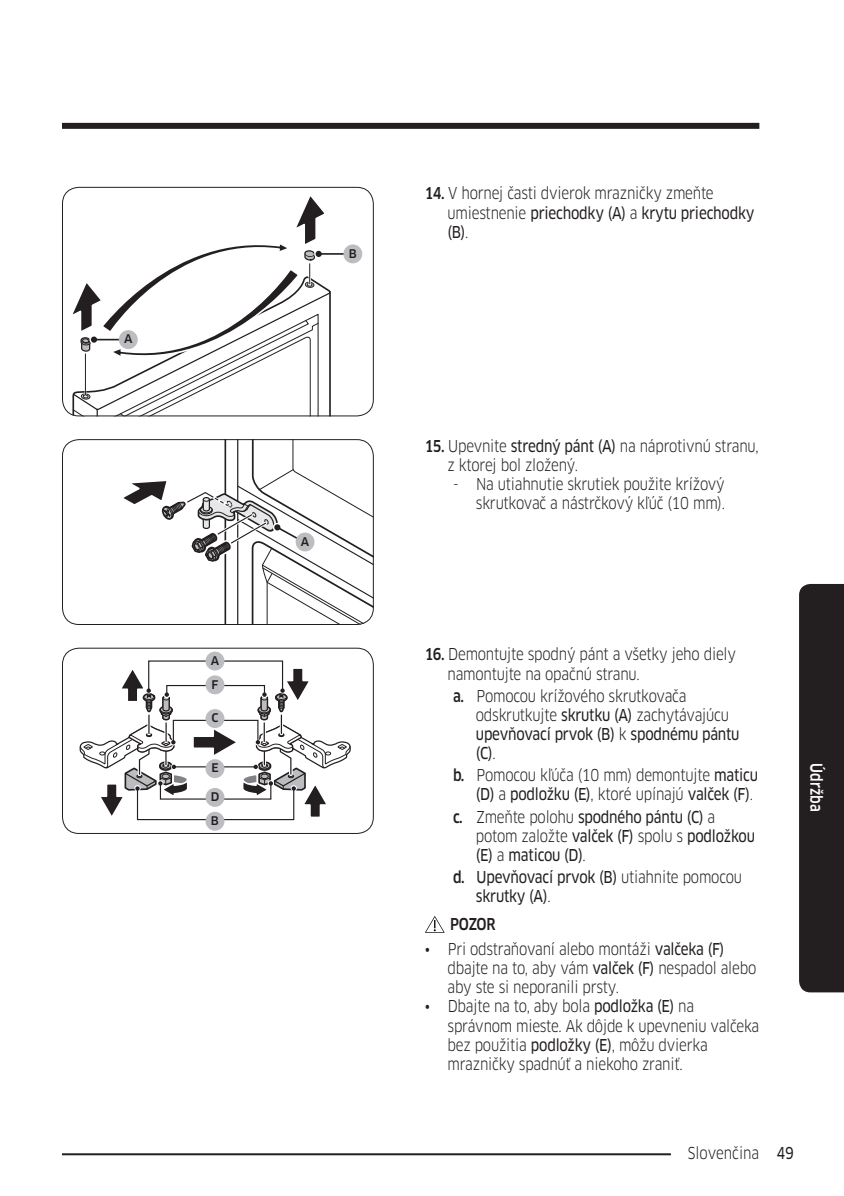
<style>
.page{position:relative;width:844px;height:1196px;background:#fff}
.page>*{position:absolute;margin:0;border:0;box-sizing:border-box;transform-origin:0 0}
.t1{font:16px/19.2px "Samsung Clan Pro";letter-spacing:-.015em;color:#231f20;scale:.85 1}
.t2{font:16px/19.2px "Samsung Clan Pro News";letter-spacing:-.015em;color:#231f20;scale:.85 1}
.Sidebar{font:500 16px "Samsung Clan Pro";color:#fff;scale:.85 1}
.DL_DT_Icon{font:500 16px "Samsung Clan Pro";letter-spacing:-.02em;color:#231f20;scale:.85 1}
.image{font:500 11.6px/23.8px "Samsung Clan Pro";color:#231f20}
.s1{font-weight:500}
.s2{font-family:"Samsung Clan Pro News"}
.s3{font-family:"Samsung Clan Pro";font-weight:500}
.s4{font-family:"Samsung Clan Pro"}
</style>
<div class="page">
<div style="left:62px;top:123px;width:697px;height:6px;background:#231f20"></div>
<hr style="left:62px;top:1153px;width:697px;height:2px;background:#231f20">
<div style="left:671px;top:1141px;width:105px;height:20px;background:#fff"></div>
<div style="left:799px;top:584px;width:45px;height:408px;background:#231f20"></div>
<hr style="left:319px;top:253px;width:39px;height:2px;background:#231f20">
<div style="left:343px;top:244px;width:19px;height:19px;background:#bcbdc0;border-radius:50%"></div>
<svg style="left:68px;top:196px;width:265px;height:220px"></svg>
<div style="left:119px;top:330px;width:19px;height:19px;background:#bcbdc0;border-radius:50%"></div>
<div style="left:62px;top:187px;width:312px;height:229px;border:1px solid #231f20;border-radius:17px"></div>
<svg style="left:123px;top:440px;width:250px;height:184px"></svg>
<div style="left:296px;top:532px;width:18px;height:19px;background:#bcbdc0;border-radius:50%"></div>
<div style="left:62px;top:439px;width:312px;height:186px;border:1px solid #231f20;border-radius:17px"></div>
<div style="left:137px;top:787px;width:157px;height:33px;border:1px solid #231f20"></div>
<svg style="left:79px;top:665px;width:272px;height:154px"></svg>
<div style="left:206px;top:651px;width:18px;height:19px;background:#bcbdc0;border-radius:50%"></div>
<div style="left:206px;top:675px;width:18px;height:19px;background:#bcbdc0;border-radius:50%"></div>
<div style="left:206px;top:709px;width:18px;height:19px;background:#bcbdc0;border-radius:50%"></div>
<div style="left:206px;top:759px;width:18px;height:19px;background:#bcbdc0;border-radius:50%"></div>
<div style="left:206px;top:787px;width:18px;height:19px;background:#bcbdc0;border-radius:50%"></div>
<div style="left:206px;top:811px;width:18px;height:19px;background:#bcbdc0;border-radius:50%"></div>
<div style="left:62px;top:647px;width:312px;height:186px;border:1px solid #231f20;border-radius:17px"></div>
<svg style="left:425px;top:916px;width:20px;height:16px"></svg>
<p class="image" style="left:124px;top:327px;width:10px">A</p>
<p class="image" style="left:211px;top:648px;width:10px">A<br>F</p>
<p class="image" style="left:211px;top:706px;width:9px">C</p>
<p class="image" style="left:211px;top:756px;width:9px">E</p>
<p class="image" style="left:211px;top:785px;width:10px">D<br>B</p>
<p class="image" style="left:349px;top:241px;width:10px">B</p>
<p class="t1" style="left:448px;top:184px;width:363px;text-indent:-23px"><span class="s1">14.</span> V hornej časti dvierok mrazničky zmeňte umiestnenie <span class="s2">priechodky (A)</span> a <span class="s2">krytu priechodky (B)</span>.</p>
<p class="image" style="left:301px;top:529px;width:10px">A</p>
<p class="t1" style="left:448px;top:436px;width:368px;text-indent:-23px"><span class="s1">15.</span> Upevnite <span class="s2">stredný pánt (A)</span> na náprotivnú stranu, z ktorej bol zložený.</p>
<p class="t1" style="left:453px;top:474px;width:321px;text-align:right">- Na utiahnutie skrutiek použite krížový skrutkovač a nástrčkový kľúč (10 mm).</p>
<p class="t1" style="left:448px;top:644px;width:341px;text-indent:-23px"><span class="s1">16.</span> Demontujte spodný pánt a všetky jeho diely namontujte na opačnú stranu.</p>
<p class="t1" style="left:476px;top:686px;width:312px;text-indent:-23px"><span class="s1">a.</span> Pomocou krížového skrutkovača odskrutkujte <span class="s2">skrutku (A)</span> zachytávajúcu <span class="s2">upevňovací prvok (B)</span> k <span class="s2">spodnému pántu (C)</span>.</p>
<p class="t1" style="left:476px;top:765px;width:333px;text-indent:-23px"><span class="s1">b.</span> Pomocou kľúča (10 mm) demontujte <span class="s2">maticu (D)</span> a <span class="s2">podložku (E)</span>, ktoré upínajú <span class="s2">valček (F)</span>.</p>
<p class="t2" style="left:476px;top:807px;width:330px;text-indent:-23px"><span class="s3">c.</span> <span class="s4">Zmeňte polohu</span> spodného pántu (C) <span class="s4">a potom založte</span> valček (F) <span class="s4">spolu s</span> podložkou (E) <span class="s4">a</span> maticou (D)<span class="s4">.</span></p>
<p class="t2" style="left:476px;top:867px;width:315px;text-indent:-23px"><span class="s3">d.</span> Upevňovací prvok (B) <span class="s4">utiahnite pomocou </span>skrutky (A)<span class="s4">.</span></p>
<p class="DL_DT_Icon" style="left:450px;top:914px;width:55px">POZOR</p>
<p class="t1" style="left:448px;top:939px;width:365px;text-indent:-23px">• Pri odstraňovaní alebo montáži <span class="s2">valčeka (F) </span>dbajte na to, aby vám <span class="s2">valček (F)</span> nespadol alebo aby ste si neporanili prsty.</p>
<p class="t1" style="left:448px;top:996px;width:368px;text-indent:-23px">• Dbajte na to, aby bola <span class="s2">podložka (E)</span> na správnom mieste. Ak dôjde k upevneniu valčeka bez použitia <span class="s2">podložky (E)</span>, môžu dvierka mrazničky spadnúť a niekoho zraniť.</p>
<p class="Sidebar" style="left:826px;top:763px;width:59px;rotate:90deg">Údržba</p>
<p class="t1" style="left:688px;top:1143px;width:126px">Slovenčina <span class="s2">49</span></p>
</div>
